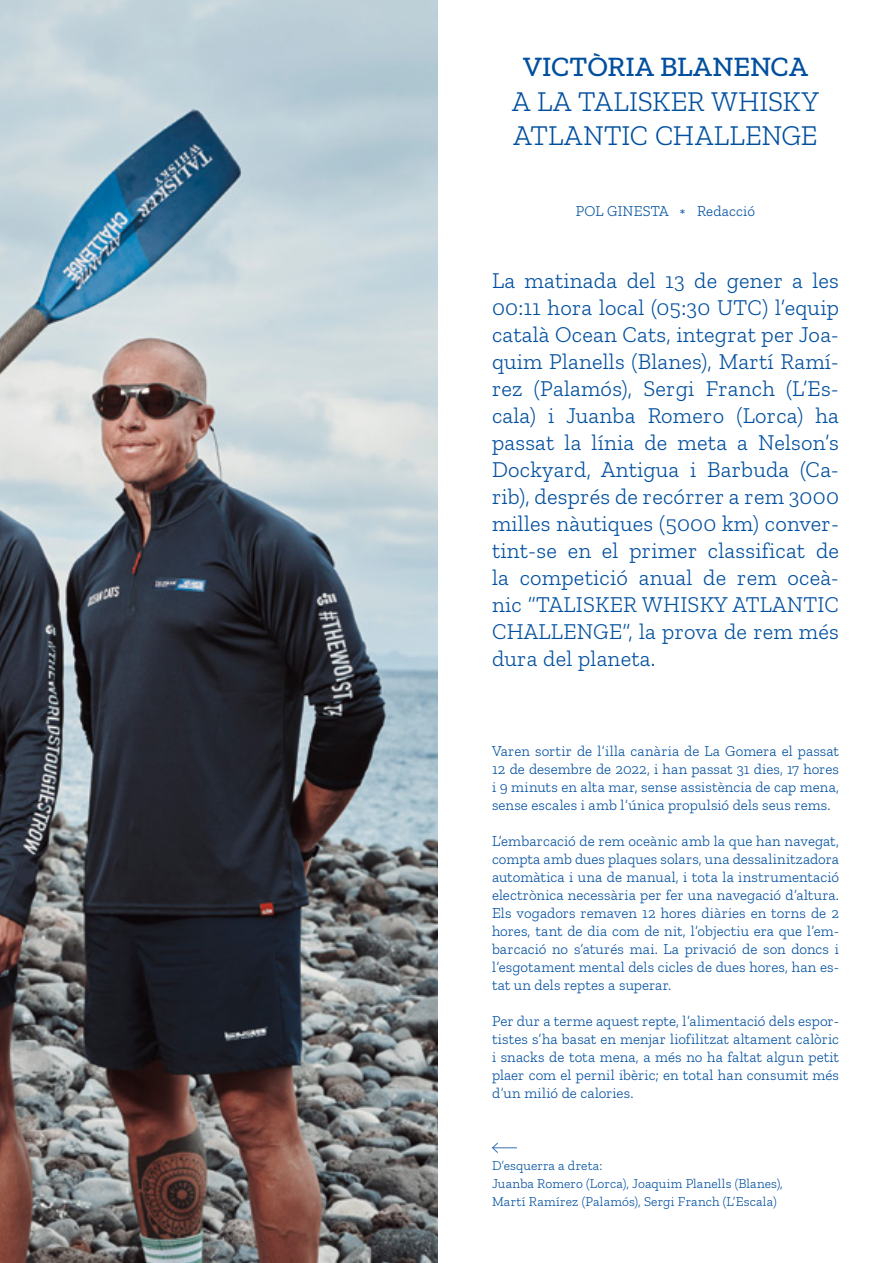
<style>
.page{position:relative;width:893px;height:1263px;background:#fff}
.page>*{position:absolute;margin:0;border:0;box-sizing:border-box;transform-origin:0 0}
.t1{font:300 28.5px/34.2px "Zilla Slab";color:#004f9f}
.t2{font:500 28.5px "Zilla Slab";color:#004f9f}
.t3{font:300 22.5px/27px "Zilla Slab";letter-spacing:.01em;color:#004f9f;text-align:justify}
.t4{font:300 15px/18px "Zilla Slab";letter-spacing:.005em;color:#004f9f;text-align:justify}
.t5{font:300 13.5px/18px "Zilla Slab";letter-spacing:.01em;color:#004f9f}
</style>
<div class="page">
<img style="left:0;top:0;width:438px;height:1263px">
<svg style="left:492px;top:1142px;width:25px;height:11px"></svg>
<h1 class="t2" style="left:523px;top:51px;width:286px">VICTÒRIA BLANENCA</h1>
<h1 class="t1" style="left:512px;top:84px;width:308px">A LA TALISKER WHISKY<br>ATLANTIC CHALLENGE</h1>
<p class="t4" style="left:576px;top:202px;width:181px">POL GINESTA * Redacció</p>
<p class="t3" style="left:492px;top:267px;width:348px">La matinada del 13 de gener a les 00:11 hora local (05:30 UTC) l’equip català Ocean Cats, integrat per Joa&shy;quim Planells (Blanes), Martí Ramí&shy;rez (Palamós), Sergi Franch (L’Es&shy;cala) i Juanba Romero (Lorca) ha passat la línia de meta a Nelson’s Dockyard, Antigua i Barbuda (Ca&shy;rib), després de recórrer a rem 3000 milles nàutiques (5000 km) conver&shy;tint-se en el primer classificat de la competició anual de rem oceà&shy;nic “TALISKER WHISKY ATLANTIC CHALLENGE”, la prova de rem més dura del planeta.</p>
<p class="t4" style="left:492px;top:742px;width:348px">Varen sortir de l’illa canària de La Gomera el passat 12 de desembre de 2022, i han passat 31 dies, 17 hores i 9 minuts en alta mar, sense assistència de cap mena, sense escales i amb l’única propulsió dels seus rems.</p>
<p class="t4" style="left:492px;top:832px;width:348px">L’embarcació de rem oceànic amb la que han navegat, compta amb dues plaques solars, una dessalinitzadora automàtica i una de manual, i tota la instrumentació electrònica necessària per fer una navegació d’altura.<br>Els vogadors remaven 12 hores diàries en torns de 2 hores, tant de dia com de nit, l’objectiu era que l’em&shy;barcació no s’aturés mai. La privació de son doncs i l’esgotament mental dels cicles de dues hores, han es&shy;tat un dels reptes a superar.</p>
<p class="t4" style="left:492px;top:1012px;width:348px">Per dur a terme aquest repte, l’alimentació dels espor&shy;tistes s’ha basat en menjar liofilitzat altament calòric i snacks de tota mena, a més no ha faltat algun petit plaer com el pernil ibèric; en total han consumit més d’un milió de calories.</p>
<p class="t5" style="left:492px;top:1157px;width:292px">D’esquerra a dreta:<br>Juanba Romero (Lorca), Joaquim Planells (Blanes),<br>Martí Ramírez (Palamós), Sergi Franch (L’Escala)</p>
</div>
